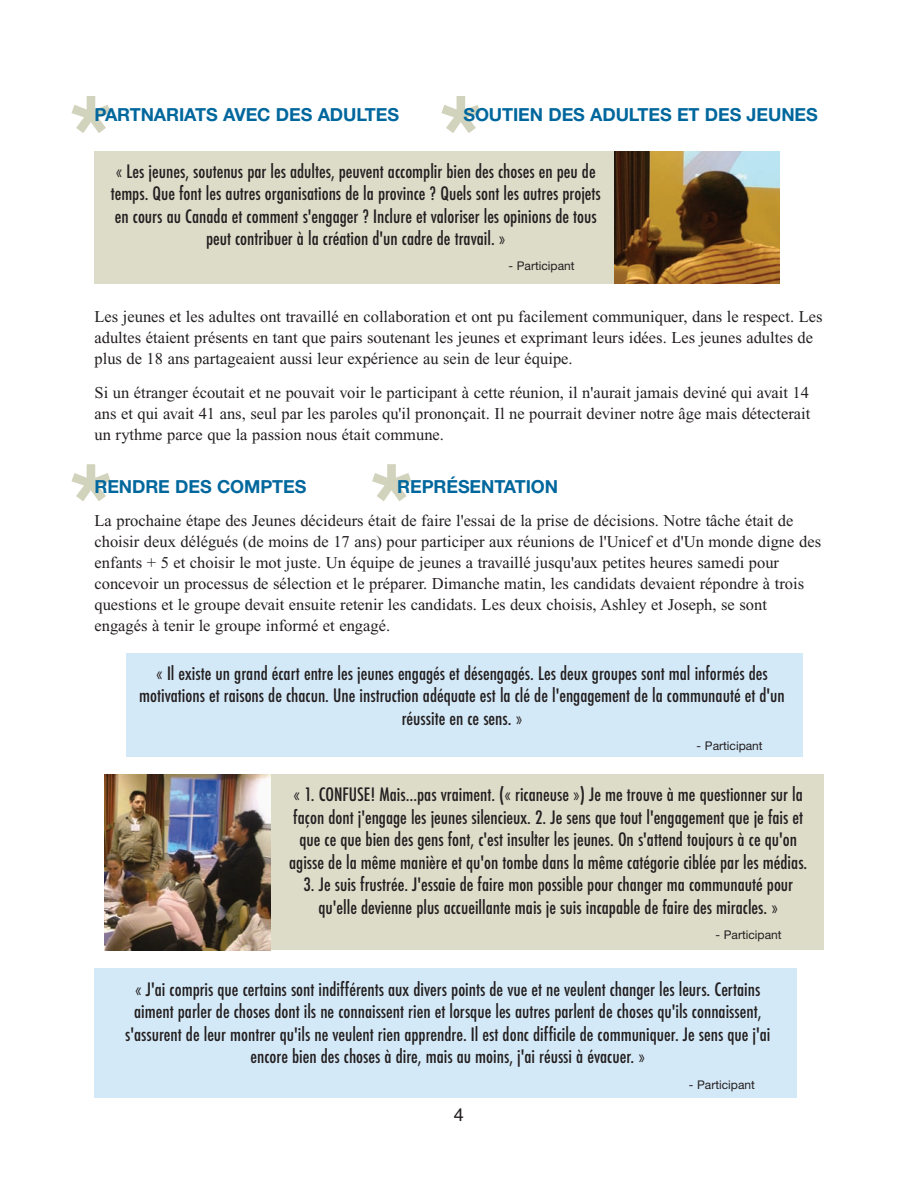
<style>
.page{position:relative;width:918px;height:1188px;background:#fff}
.page>*{position:absolute;margin:0;border:0;box-sizing:border-box;transform-origin:0 0}
.t1{font:700 108px "Helvetica Neue";color:#d1d3bc}
.t2{font:500 condensed 18px/22.5px "Futura";color:#231f20;text-align:center}
.t3{font:700 18px "Helvetica Neue";letter-spacing:-.005em;color:#00679d}
.t4{font:18px "Helvetica";color:#231f20}
.t5{font:16.5px/21px "Times New Roman";color:#231f20}
.t6{font:12px "Helvetica Neue";color:#231f20}
</style>
<div class="page">
<div style="left:126px;top:653px;width:676px;height:104px;background:#d4e9f7"></div>
<div style="left:266px;top:775px;width:558px;height:175px;background:#dcdcc9"></div>
<img style="left:105px;top:775px;width:165px;height:175px">
<div style="left:94px;top:968px;width:703px;height:130px;background:#d4e9f7"></div>
<div style="left:94px;top:151px;width:522px;height:133px;background:#dcdcc9"></div>
<img style="left:614px;top:151px;width:166px;height:133px">
<h1 class="t1" style="left:69px;top:96px;width:45px">*</h1>
<h1 class="t1" style="left:439px;top:96px;width:45px">*</h1>
<p class="t3" style="left:94px;top:108px;width:306px">PARTNARIATS AVEC DES ADULTES</p>
<p class="t3" style="left:463px;top:108px;width:356px">SOUTIEN DES ADULTES ET DES JEUNES</p>
<p class="t2" style="left:111px;top:160px;width:492px">« Les jeunes, soutenus par les adultes, peuvent accomplir bien des choses en peu de temps. Que font les autres organisations de la province ? Quels sont les autres projets en cours au Canada et comment s'engager ? Inclure et valoriser les opinions de tous peut contribuer à la création d'un cadre de travail. »</p>
<p class="t6" style="left:509px;top:262px;width:68px">- Participant</p>
<p class="t5" style="left:94px;top:307px;width:730px">Les jeunes et les adultes ont travaillé en collaboration et ont pu facilement communiquer, dans le respect. Les adultes étaient présents en tant que pairs soutenant les jeunes et exprimant leurs idées. Les jeunes adultes de plus de 18 ans partageaient aussi leur expérience au sein de leur équipe.</p>
<p class="t5" style="left:94px;top:384px;width:717px;text-align:justify">Si un étranger écoutait et ne pouvait voir le participant à cette réunion, il n'aurait jamais deviné qui avait 14 ans et qui avait 41 ans, seul par les paroles qu'il prononçait. Il ne pourrait deviner notre âge mais détecterait un rythme parce que la passion nous était commune.</p>
<p class="t3" style="left:94px;top:480px;width:213px">RENDRE DES COMPTES</p>
<p class="t3" style="left:397px;top:480px;width:162px">REPRÉSENTATION</p>
<p class="t5" style="left:94px;top:511px;width:728px">La prochaine étape des Jeunes décideurs était de faire l'essai de la prise de décisions. Notre tâche était de choisir deux délégués (de moins de 17 ans) pour participer aux réunions de l'Unicef et d'Un monde digne des enfants + 5 et choisir le mot juste. Un équipe de jeunes a travaillé jusqu'aux petites heures samedi pour concevoir un processus de sélection et le préparer. Dimanche matin, les candidats devaient répondre à trois questions et le groupe devait ensuite retenir les candidats. Les deux choisis, Ashley et Joseph, se sont engagés à tenir le groupe informé et engagé.</p>
<p class="t2" style="left:139px;top:662px;width:647px">« Il existe un grand écart entre les jeunes engagés et désengagés. Les deux groupes sont mal informés des motivations et raisons de chacun. Une instruction adéquate est la clé de l'engagement de la communauté et d'un réussite en ce sens. »</p>
<p class="t6" style="left:697px;top:741px;width:68px">- Participant</p>
<h1 class="t1" style="left:69px;top:464px;width:346px">* *</h1>
<p class="t2" style="left:289px;top:784px;width:520px">« 1. CONFUSE! Mais…pas vraiment. (« ricaneuse ») Je me trouve à me questionner sur la façon dont j'engage les jeunes silencieux. 2. Je sens que tout l'engagement que je fais et que ce que bien des gens font, c'est insulter les jeunes. On s'attend toujours à ce qu'on agisse de la même manière et qu'on tombe dans la même catégorie ciblée par les médias.</p>
<p class="t2" style="left:303px;top:874px;width:491px">3. Je suis frustrée. J'essaie de faire mon possible pour changer ma communauté pour qu'elle devienne plus accueillante mais je suis incapable de faire des miracles. »</p>
<p class="t6" style="left:716px;top:931px;width:68px">- Participant</p>
<p class="t2" style="left:125px;top:978px;width:647px">« J'ai compris que certains sont indifférents aux divers points de vue et ne veulent changer les leurs. Certains aiment parler de choses dont ils ne connaissent rien et lorsque les autres parlent de choses qu'ils connaissent, s'assurent de leur montrer qu'ils ne veulent rien apprendre. Il est donc difficile de communiquer. Je sens que j'ai encore bien des choses à dire, mais au moins, j'ai réussi à évacuer. »</p>
<p class="t6" style="left:689px;top:1080px;width:68px">- Participant</p>
<p class="t4" style="left:454px;top:1104px;width:12px">4</p>
</div>
